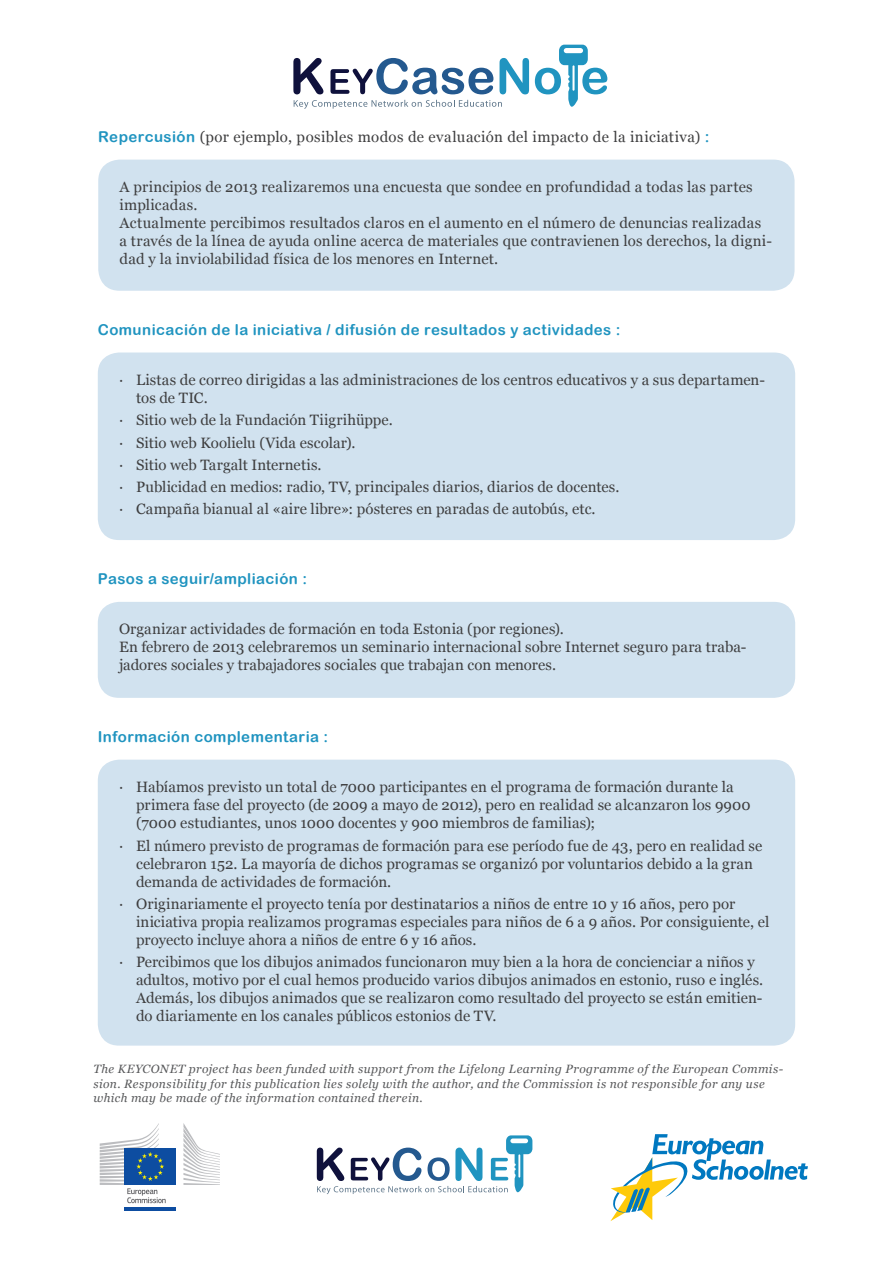
<style>
.page{position:relative;width:893px;height:1263px;background:#fff}
.page>*{position:absolute;margin:0;border:0;box-sizing:border-box;transform-origin:0 0}
.courant{font:15px/18px "Georgia";letter-spacing:.005em;color:#3e3e3f}
.courant-2{font:15px "Arial Rounded MT Bold";letter-spacing:.03em;color:#2094c0}
.courant-3{font:15px "Georgia";letter-spacing:.025em;color:#3e3e3f}
.t1{font:italic 12px/14.4px "Georgia";letter-spacing:.03em;color:#57585a}
.s1{font-family:"Arial Rounded MT Bold";color:#2094c0}
</style>
<div class="page">
<svg style="left:293px;top:58px;width:30px;height:36px"></svg>
<svg style="left:294px;top:100px;width:208px;height:9px"></svg>
<svg style="left:330px;top:58px;width:163px;height:36px"></svg>
<svg style="left:500px;top:58px;width:29px;height:36px"></svg>
<svg style="left:535px;top:45px;width:72px;height:62px"></svg>
<svg style="left:317px;top:1135px;width:215px;height:59px"></svg>
<svg style="left:610px;top:1134px;width:198px;height:87px"></svg>
<div style="left:124px;top:1148px;width:52px;height:37px;background:#0d4da1"></div>
<hr style="left:124px;top:1207px;width:52px;height:3px;background:#0d4da1">
<svg style="left:183px;top:1123px;width:37px;height:62px"></svg>
<svg style="left:100px;top:1123px;width:66px;height:80px"></svg>
<div style="left:98px;top:352px;width:697px;height:188px;background:#d1e2ef;border-radius:21px"></div>
<div style="left:98px;top:602px;width:697px;height:96px;background:#d1e2ef;border-radius:21px"></div>
<div style="left:98px;top:760px;width:697px;height:285px;background:#d1e2ef;border-radius:21px"></div>
<div style="left:98px;top:160px;width:697px;height:131px;background:#d1e2ef;border-radius:21px"></div>
<p class="courant-3" style="left:98px;top:127px;width:613px"><span class="s1">Repercusión</span> (por ejemplo, posibles modos de evaluación del impacto de la iniciativa) <span class="s1">:</span></p>
<p class="courant" style="left:120px;top:178px;width:635px">A principios de 2013 realizaremos una encuesta que sondee en profundidad a todas las partes implicadas.</p>
<p class="courant" style="left:120px;top:214px;width:654px">Actualmente percibimos resultados claros en el aumento en el número de denuncias realizadas a través de la línea de ayuda online acerca de materiales que contravienen los derechos, la digni&shy;dad y la inviolabilidad física de los menores en Internet.</p>
<p class="courant-2" style="left:98px;top:320px;width:524px">Comunicación de la iniciativa / difusión de resultados y actividades :</p>
<p class="courant" style="left:136px;top:371px;width:630px;text-indent:-17px">∙ Listas de correo dirigidas a las administraciones de los centros educativos y a sus departamen&shy;tos de TIC.</p>
<p class="courant" style="left:119px;top:411px;width:275px">∙ Sitio web de la Fundación Tiigrihüppe.</p>
<p class="courant" style="left:119px;top:434px;width:238px">∙ Sitio web Koolielu (Vida escolar).</p>
<p class="courant" style="left:119px;top:456px;width:204px">∙ Sitio web Targalt Internetis.</p>
<p class="courant" style="left:119px;top:478px;width:502px">∙ Publicidad en medios: radio, TV, principales diarios, diarios de docentes.</p>
<p class="courant" style="left:119px;top:500px;width:478px">∙ Campaña bianual al «aire libre»: pósteres en paradas de autobús, etc.</p>
<p class="courant-2" style="left:98px;top:570px;width:211px">Pasos a seguir/ampliación :</p>
<p class="courant" style="left:119px;top:621px;width:446px">Organizar actividades de formación en toda Estonia (por regiones).</p>
<p class="courant" style="left:119px;top:639px;width:629px">En febrero de 2013 celebraremos un seminario internacional sobre Internet seguro para traba&shy;jadores sociales y trabajadores sociales que trabajan con menores.</p>
<p class="courant-2" style="left:98px;top:727px;width:232px">Información complementaria :</p>
<p class="courant" style="left:136px;top:778px;width:616px;text-indent:-17px">∙ Habíamos previsto un total de 7000 participantes en el programa de formación durante la primera fase del proyecto (de 2009 a mayo de 2012), pero en realidad se alcanzaron los 9900 (7000 estudiantes, unos 1000 docentes y 900 miembros de familias);</p>
<p class="courant" style="left:136px;top:837px;width:628px;text-indent:-17px">∙ El número previsto de programas de formación para ese período fue de 43, pero en realidad se celebraron 152. La mayoría de dichos programas se organizó por voluntarios debido a la gran demanda de actividades de formación.</p>
<p class="courant" style="left:136px;top:895px;width:635px;text-indent:-17px">∙ Originariamente el proyecto tenía por destinatarios a niños de entre 10 y 16 años, pero por iniciativa propia realizamos programas especiales para niños de 6 a 9 años. Por consiguiente, el proyecto incluye ahora a niños de entre 6 y 16 años.</p>
<p class="courant" style="left:136px;top:953px;width:629px;text-indent:-17px">∙ Percibimos que los dibujos animados funcionaron muy bien a la hora de concienciar a niños y adultos, motivo por el cual hemos producido varios dibujos animados en estonio, ruso e inglés.<br>Además, los dibujos animados que se realizaron como resultado del proyecto se están emitien&shy;do diariamente en los canales públicos estonios de TV.</p>
<p class="t1" style="left:94px;top:1062px;width:691px">The KEYCONET project has been funded with support from the Lifelong Learning Programme of the European Commis&shy;sion. Responsibility for this publication lies solely with the author, and the Commission is not responsible for any use which may be made of the information contained therein.</p>
</div>
